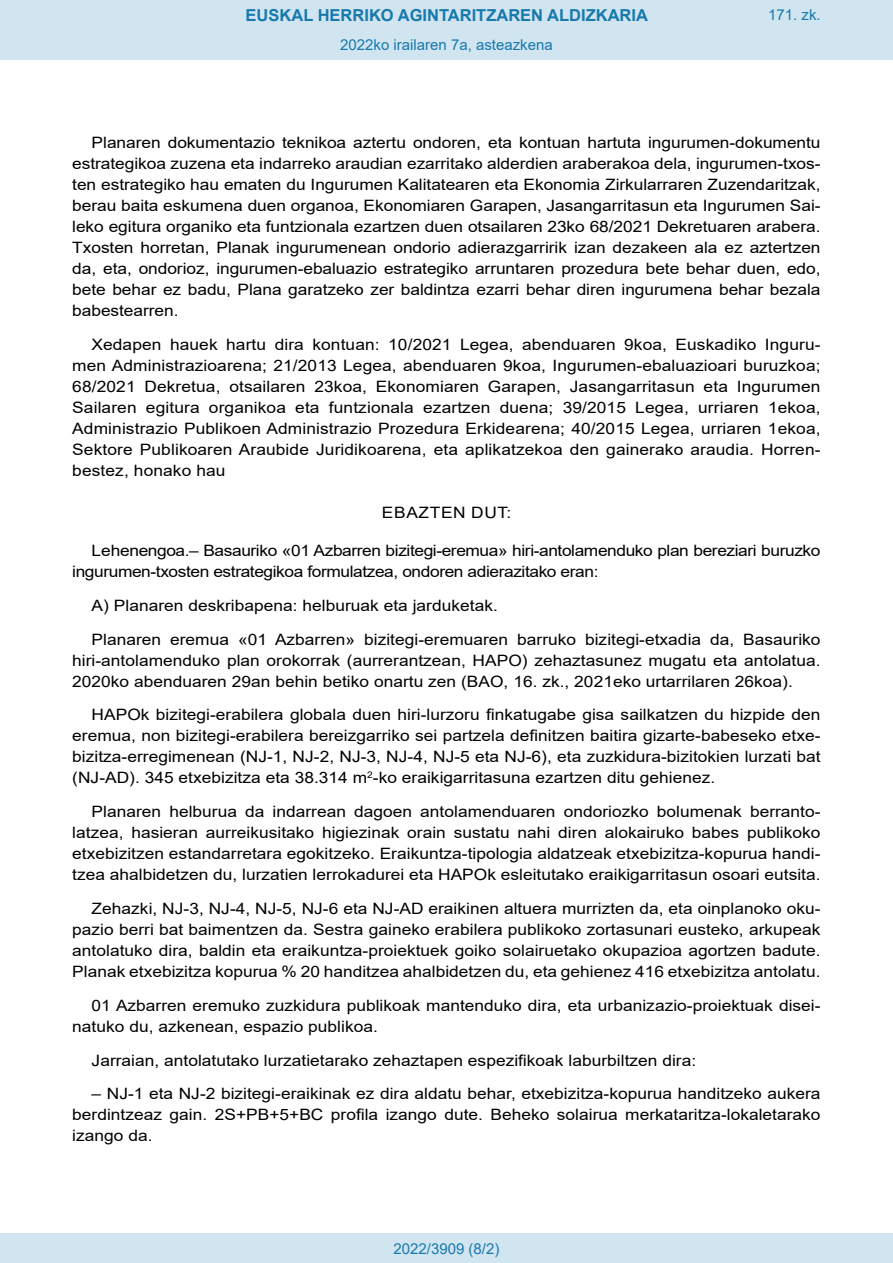
<style>
.page{position:relative;width:893px;height:1263px;background:#fff}
.page>*{position:absolute;margin:0;border:0;box-sizing:border-box;transform-origin:0 0}
.t1{font:700 16.5px "Arial";color:#1879ad}
.BOPVDetalle{font:15.6px/21px "Arial";color:#000;text-align:justify;scale:1.11 1}
.BOPVDetalle-2{font:15.6px/21px "Arial";letter-spacing:-.025em;color:#000;scale:1.11 1}
.BOPVClave{font:15.6px "Arial";letter-spacing:.035em;color:#000;scale:1.11 1}
.Paginacion_Centro{font:15px "Arial";color:#1879ad}
</style>
<div class="page">
<div style="left:0;top:0;width:893px;height:60px;background:#d0e5f0"></div>
<div style="left:0;top:1233px;width:893px;height:30px;background:#d0e5f0"></div>
<p class="t1" style="left:246px;top:3px;width:404px">EUSKAL HERRIKO AGINTARITZAREN ALDIZKARIA</p>
<p class="Paginacion_Centro" style="left:340px;top:35px;width:214px">2022ko irailaren 7a, asteazkena</p>
<p class="Paginacion_Centro" style="left:768px;top:5px;width:54px">171. zk.</p>
<p class="BOPVDetalle" style="left:72px;top:132px;width:676px;text-indent:19px">Planaren dokumentazio teknikoa aztertu ondoren, eta kontuan hartuta ingurumen-dokumentu estrategikoa zuzena eta indarreko araudian ezarritako alderdien araberakoa dela, ingurumen-txos&shy;ten estrategiko hau ematen du Ingurumen Kalitatearen eta Ekonomia Zirkularraren Zuzendaritzak, berau baita eskumena duen organoa, Ekonomiaren Garapen, Jasangarritasun eta Ingurumen Sai&shy;leko egitura organiko eta funtzionala ezartzen duen otsailaren 23ko 68/2021 Dekretuaren arabera.<br>Txosten horretan, Planak ingurumenean ondorio adierazgarririk izan dezakeen ala ez aztertzen da, eta, ondorioz, ingurumen-ebaluazio estrategiko arruntaren prozedura bete behar duen, edo, bete behar ez badu, Plana garatzeko zer baldintza ezarri behar diren ingurumena behar bezala babestearren.</p>
<p class="BOPVDetalle" style="left:72px;top:334px;width:676px;text-indent:19px">Xedapen hauek hartu dira kontuan: 10/2021 Legea, abenduaren 9koa, Euskadiko Inguru&shy;men Administrazioarena; 21/2013 Legea, abenduaren 9koa, Ingurumen-ebaluazioari buruzkoa; 68/2021 Dekretua, otsailaren 23koa, Ekonomiaren Garapen, Jasangarritasun eta Ingurumen Sailaren egitura organikoa eta funtzionala ezartzen duena; 39/2015 Legea, urriaren 1ekoa, Administrazio Publikoen Administrazio Prozedura Erkidearena; 40/2015 Legea, urriaren 1ekoa, Sektore Publikoaren Araubide Juridikoarena, eta aplikatzekoa den gainerako araudia. Horren&shy;bestez, honako hau</p>
<p class="BOPVClave" style="left:382px;top:502px;width:118px">EBAZTEN DUT:</p>
<p class="BOPVDetalle-2" style="left:72px;top:540px;width:676px;text-indent:19px">Lehenengoa.– Basauriko «01 Azbarren bizitegi-eremua» hiri-antolamenduko plan bereziari buruzko ingurumen-txosten estrategikoa formulatzea, ondoren adierazitako eran:</p>
<p class="BOPVDetalle" style="left:92px;top:595px;width:367px">A) Planaren deskribapena: helburuak eta jarduketak.</p>
<p class="BOPVDetalle" style="left:72px;top:629px;width:676px;text-indent:19px">Planaren eremua «01 Azbarren» bizitegi-eremuaren barruko bizitegi-etxadia da, Basauriko hiri-antolamenduko plan orokorrak (aurrerantzean, HAPO) zehaztasunez mugatu eta antolatua.<br>2020ko abenduaren 29an behin betiko onartu zen (BAO, 16. zk., 2021eko urtarrilaren 26koa).</p>
<p class="BOPVDetalle" style="left:72px;top:704px;width:676px;text-indent:19px">HAPOk bizitegi-erabilera globala duen hiri-lurzoru finkatugabe gisa sailkatzen du hizpide den eremua, non bizitegi-erabilera bereizgarriko sei partzela definitzen baitira gizarte-babeseko etxe&shy;bizitza-erregimenean (NJ-1, NJ-2, NJ-3, NJ-4, NJ-5 eta NJ-6), eta zuzkidura-bizitokien lurzati bat (NJ-AD). 345 etxebizitza eta 38.314 m<sup>2</sup>-ko eraikigarritasuna ezartzen ditu gehienez.</p>
<p class="BOPVDetalle" style="left:72px;top:801px;width:676px;text-indent:19px">Planaren helburua da indarrean dagoen antolamenduaren ondoriozko bolumenak berranto&shy;latzea, hasieran aurreikusitako higiezinak orain sustatu nahi diren alokairuko babes publikoko etxebizitzen estandarretara egokitzeko. Eraikuntza-tipologia aldatzeak etxebizitza-kopurua handi&shy;tzea ahalbidetzen du, lurzatien lerrokadurei eta HAPOk esleitutako eraikigarritasun osoari eutsita.</p>
<p class="BOPVDetalle" style="left:72px;top:898px;width:676px;text-indent:19px">Zehazki, NJ-3, NJ-4, NJ-5, NJ-6 eta NJ-AD eraikinen altuera murrizten da, eta oinplanoko oku&shy;pazio berri bat baimentzen da. Sestra gaineko erabilera publikoko zortasunari eusteko, arkupeak antolatuko dira, baldin eta eraikuntza-proiektuek goiko solairuetako okupazioa agortzen badute.<br>Planak etxebizitza kopurua % 20 handitzea ahalbidetzen du, eta gehienez 416 etxebizitza antolatu.</p>
<p class="BOPVDetalle" style="left:72px;top:995px;width:676px;text-indent:19px">01 Azbarren eremuko zuzkidura publikoak mantenduko dira, eta urbanizazio-proiektuak disei&shy;natuko du, azkenean, espazio publikoa.</p>
<p class="BOPVDetalle" style="left:92px;top:1049px;width:546px">Jarraian, antolatutako lurzatietarako zehaztapen espezifikoak laburbiltzen dira:</p>
<p class="BOPVDetalle" style="left:72px;top:1083px;width:676px;text-indent:19px">– NJ-1 eta NJ-2 bizitegi-eraikinak ez dira aldatu behar, etxebizitza-kopurua handitzeko aukera berdintzeaz gain. 2S+PB+5+BC profila izango dute. Beheko solairua merkataritza-lokaletarako izango da.</p>
<p class="Paginacion_Centro" style="left:393px;top:1238px;width:107px">2022/3909 (8/2)</p>
</div>
